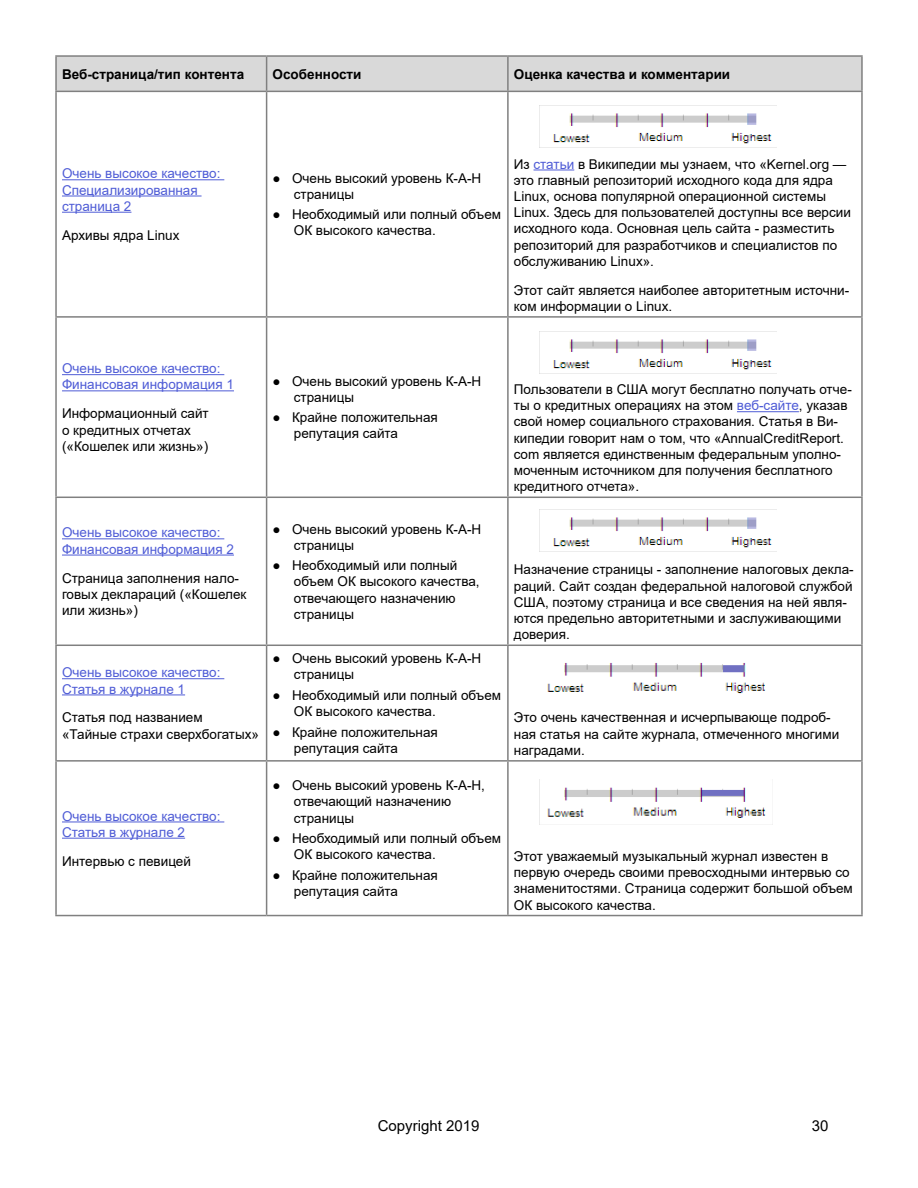
<style>
.page{position:relative;width:918px;height:1188px;background:#fff}
.page>*{position:absolute;margin:0;border:0;box-sizing:border-box;transform-origin:0 0}
.t1{font:15px "Arial";color:#000}
.t2{font:13.5px/16.2px "Arial";color:#000}
.t3{font:13.5px/16.2px "Arial";color:#4f5cd6}
.t4{font:700 13.5px "Arial";color:#000}
.s1{color:#4f5cd6}
</style>
<div class="page">
<div style="left:57px;top:57px;width:804px;height:34px;background:#d9d9d9"></div>
<hr style="left:266px;top:57px;width:1px;height:34px;background:#808080">
<hr style="left:507px;top:57px;width:2px;height:34px;background:#808080">
<hr style="left:55px;top:92px;width:2px;height:224px;background:#808080">
<hr style="left:266px;top:92px;width:1px;height:224px;background:#808080">
<hr style="left:507px;top:92px;width:2px;height:224px;background:#808080">
<hr style="left:861px;top:92px;width:2px;height:224px;background:#808080">
<hr style="left:55px;top:316px;width:212px;height:2px;background:#808080">
<hr style="left:55px;top:318px;width:2px;height:179px;background:#808080">
<hr style="left:267px;top:316px;width:241px;height:2px;background:#808080">
<hr style="left:266px;top:318px;width:1px;height:179px;background:#808080">
<hr style="left:508px;top:316px;width:355px;height:2px;background:#808080">
<hr style="left:507px;top:318px;width:2px;height:179px;background:#808080">
<hr style="left:861px;top:318px;width:2px;height:179px;background:#808080">
<hr style="left:55px;top:497px;width:212px;height:1px;background:#808080">
<hr style="left:55px;top:498px;width:2px;height:147px;background:#808080">
<hr style="left:267px;top:497px;width:241px;height:1px;background:#808080">
<hr style="left:266px;top:498px;width:1px;height:147px;background:#808080">
<hr style="left:508px;top:497px;width:355px;height:1px;background:#808080">
<hr style="left:507px;top:498px;width:2px;height:147px;background:#808080">
<hr style="left:861px;top:498px;width:2px;height:147px;background:#808080">
<hr style="left:55px;top:645px;width:212px;height:1px;background:#808080">
<hr style="left:55px;top:646px;width:2px;height:114px;background:#808080">
<hr style="left:267px;top:645px;width:241px;height:1px;background:#808080">
<hr style="left:266px;top:646px;width:1px;height:114px;background:#808080">
<hr style="left:508px;top:645px;width:355px;height:1px;background:#808080">
<hr style="left:507px;top:646px;width:2px;height:114px;background:#808080">
<hr style="left:861px;top:646px;width:2px;height:114px;background:#808080">
<hr style="left:55px;top:760px;width:212px;height:2px;background:#808080">
<hr style="left:55px;top:762px;width:2px;height:153px;background:#808080">
<hr style="left:267px;top:760px;width:241px;height:2px;background:#808080">
<hr style="left:266px;top:762px;width:1px;height:153px;background:#808080">
<hr style="left:508px;top:760px;width:355px;height:2px;background:#808080">
<hr style="left:507px;top:762px;width:2px;height:153px;background:#808080">
<hr style="left:861px;top:762px;width:2px;height:153px;background:#808080">
<hr style="left:55px;top:915px;width:212px;height:1px;background:#808080">
<hr style="left:267px;top:915px;width:241px;height:1px;background:#808080">
<hr style="left:508px;top:915px;width:355px;height:1px;background:#808080">
<hr style="left:55px;top:55px;width:212px;height:2px;background:#808080">
<hr style="left:55px;top:57px;width:2px;height:34px;background:#808080">
<hr style="left:267px;top:55px;width:241px;height:2px;background:#808080">
<hr style="left:508px;top:55px;width:355px;height:2px;background:#808080">
<hr style="left:861px;top:57px;width:2px;height:34px;background:#808080">
<hr style="left:55px;top:91px;width:212px;height:1px;background:#808080">
<hr style="left:267px;top:91px;width:241px;height:1px;background:#808080">
<hr style="left:508px;top:91px;width:355px;height:1px;background:#808080">
<hr style="left:62px;top:179px;width:162px;height:1px;background:#4f5cd6">
<hr style="left:62px;top:196px;width:140px;height:1px;background:#4f5cd6">
<hr style="left:62px;top:212px;width:69px;height:1px;background:#4f5cd6">
<hr style="left:534px;top:169px;width:40px;height:1px;background:#4f5cd6">
<img style="left:539px;top:105px;width:238px;height:43px">
<hr style="left:62px;top:374px;width:162px;height:1px;background:#4f5cd6">
<hr style="left:62px;top:390px;width:172px;height:1px;background:#4f5cd6">
<hr style="left:737px;top:411px;width:62px;height:1px;background:#4f5cd6">
<img style="left:539px;top:331px;width:238px;height:42px">
<hr style="left:62px;top:538px;width:162px;height:1px;background:#4f5cd6">
<hr style="left:62px;top:555px;width:172px;height:1px;background:#4f5cd6">
<img style="left:539px;top:509px;width:238px;height:42px">
<hr style="left:62px;top:678px;width:162px;height:1px;background:#4f5cd6">
<hr style="left:62px;top:694px;width:123px;height:1px;background:#4f5cd6">
<img style="left:547px;top:662px;width:219px;height:32px">
<hr style="left:62px;top:821px;width:162px;height:1px;background:#4f5cd6">
<hr style="left:62px;top:838px;width:123px;height:1px;background:#4f5cd6">
<img style="left:539px;top:779px;width:227px;height:45px">
<p class="t4" style="left:62px;top:64px;width:184px">Веб-страница/тип контента</p>
<p class="t4" style="left:273px;top:64px;width:90px">Особенности</p>
<p class="t4" style="left:514px;top:64px;width:218px">Оценка качества и комментарии</p>
<p class="t3" style="left:62px;top:165px;width:160px">Очень высокое качество:<br>Специализированная страница 2</p>
<p class="t2" style="left:62px;top:227px;width:119px">Архивы ядра Linux</p>
<p class="t2" style="left:294px;top:170px;width:189px;text-indent:-21px">● Очень высокий уровень К-А-Н страницы</p>
<p class="t2" style="left:294px;top:206px;width:209px;text-indent:-21px">● Необходимый или полный объем<br>ОК высокого качества.</p>
<p class="t2" style="left:514px;top:156px;width:338px">Из <span class="s1">статьи</span> в Википедии мы узнаем, что «Kernel.org — это главный репозиторий исходного кода для ядра Linux, основа популярной операционной системы Linux. Здесь для пользователей доступны все версии исходного кода. Основная цель сайта - разместить репозиторий для разработчиков и специалистов по обслуживанию Linux».</p>
<p class="t2" style="left:514px;top:282px;width:337px">Этот сайт является наиболее авторитетным источни&shy;ком информации о Linux.</p>
<p class="t3" style="left:62px;top:360px;width:174px">Очень высокое качество:<br>Финансовая информация 1</p>
<p class="t2" style="left:62px;top:405px;width:148px">Информационный сайт о кредитных отчетах («Кошелек или жизнь»)</p>
<p class="t3" style="left:62px;top:524px;width:174px">Очень высокое качество:<br>Финансовая информация 2</p>
<p class="t2" style="left:62px;top:570px;width:186px">Страница заполнения нало&shy;говых деклараций («Кошелек или жизнь»)</p>
<p class="t3" style="left:62px;top:664px;width:160px">Очень высокое качество:<br>Статья в журнале 1</p>
<p class="t2" style="left:62px;top:710px;width:199px">Статья под названием «Тайные страхи сверхбогатых»</p>
<p class="t3" style="left:62px;top:808px;width:160px">Очень высокое качество:<br>Статья в журнале 2</p>
<p class="t2" style="left:62px;top:853px;width:130px">Интервью с певицей</p>
<p class="t2" style="left:294px;top:373px;width:189px;text-indent:-21px">● Очень высокий уровень К-А-Н страницы</p>
<p class="t2" style="left:294px;top:409px;width:146px;text-indent:-21px">● Крайне положительная репутация сайта</p>
<p class="t2" style="left:514px;top:381px;width:339px">Пользователи в США могут бесплатно получать отче&shy;ты о кредитных операциях на этом <span class="s1">веб-сайте</span>, указав свой номер социального страхования. Статья в Ви&shy;кипедии говорит нам о том, что «AnnualCreditReport. com является единственным федеральным уполно&shy;моченным источником для получения бесплатного кредитного отчета».</p>
<p class="t2" style="left:294px;top:521px;width:189px;text-indent:-21px">● Очень высокий уровень К-А-Н страницы</p>
<p class="t2" style="left:294px;top:557px;width:187px;text-indent:-21px">● Необходимый или полный объем ОК высокого качества, отвечающего назначению страницы</p>
<p class="t2" style="left:514px;top:562px;width:341px">Назначение страницы - заполнение налоговых декла&shy;раций. Сайт создан федеральной налоговой службой США, поэтому страница и все сведения на ней явля&shy;ются предельно авторитетными и заслуживающими доверия.</p>
<p class="t2" style="left:294px;top:650px;width:189px;text-indent:-21px">● Очень высокий уровень К-А-Н страницы</p>
<p class="t2" style="left:294px;top:687px;width:209px;text-indent:-21px">● Необходимый или полный объем<br>ОК высокого качества.</p>
<p class="t2" style="left:294px;top:724px;width:146px;text-indent:-21px">● Крайне положительная репутация сайта</p>
<p class="t2" style="left:294px;top:777px;width:193px;text-indent:-21px">● Очень высокий уровень К-А-Н, отвечающий назначению страницы</p>
<p class="t2" style="left:294px;top:830px;width:209px;text-indent:-21px">● Необходимый или полный объем<br>ОК высокого качества.</p>
<p class="t2" style="left:294px;top:867px;width:146px;text-indent:-21px">● Крайне положительная репутация сайта</p>
<p class="t2" style="left:514px;top:710px;width:327px">Это очень качественная и исчерпывающе подроб&shy;ная статья на сайте журнала, отмеченного многими наградами.</p>
<p class="t2" style="left:514px;top:848px;width:341px">Этот уважаемый музыкальный журнал известен в первую очередь своими превосходными интервью со знаменитостями. Страница содержит большой объем ОК высокого качества.</p>
<p class="t1" style="left:378px;top:1115px;width:103px">Copyright 2019</p>
<p class="t1" style="left:812px;top:1115px;width:18px">30</p>
</div>
